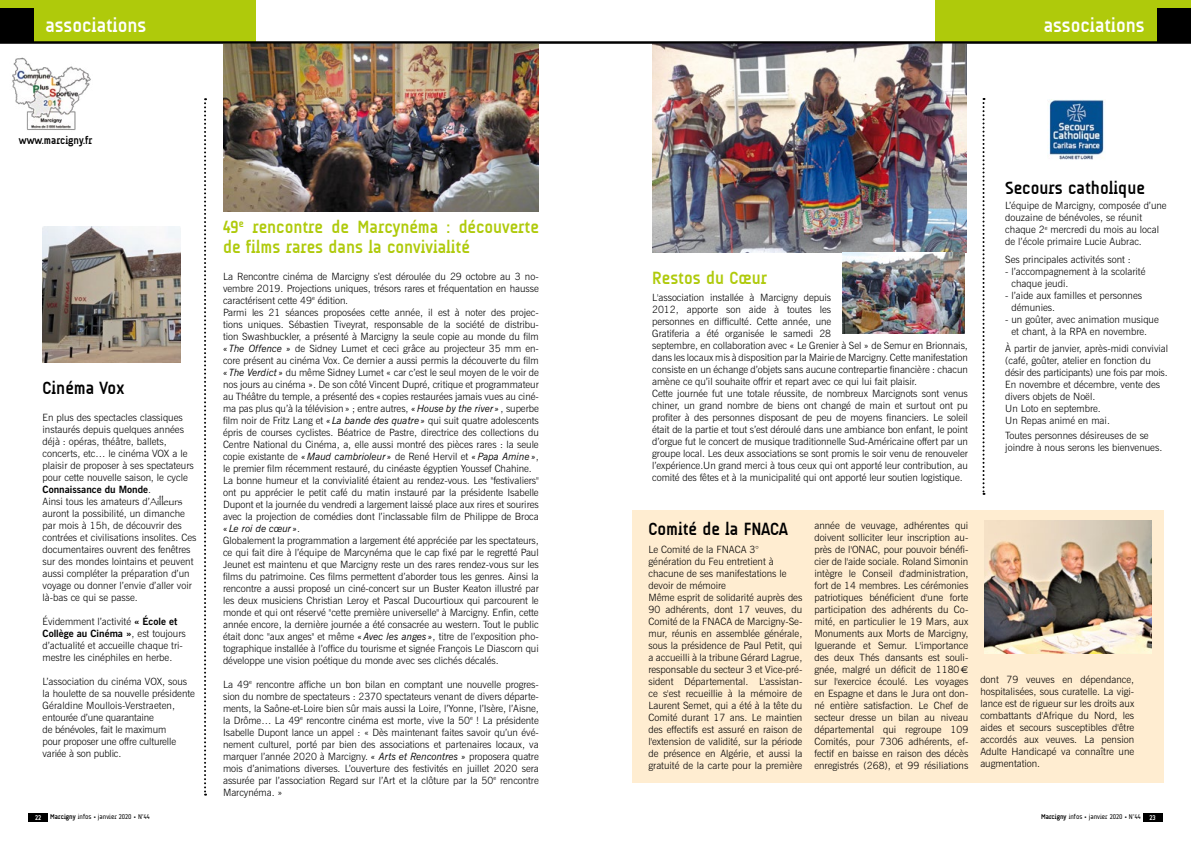
<style>
.page{position:relative;width:1191px;height:842px;background:#fff}
.page>*{position:absolute;margin:0;border:0;box-sizing:border-box;transform-origin:0 0}
.t1{font:700 20px "A Udimat";color:#fff}
.t2{font:700 18px/20px "A Udimat";color:#afca0b}
.t3{font:700 18px "A Udimat";color:#000}
.t4{font:700 11px "A Udimat";color:#000}
.t5{font:300 10px/12px "News Gothic BT";letter-spacing:-.005em;color:#000}
.t6{font:7px "A Udimat";color:#000}
.t7{font:700 7px "A Udimat";color:#fff}
.s1{font-weight:700}
.s2{font-family:"Papyrus Plain";font-weight:400}
.s3{font-weight:400;font-style:italic}
.s4{font-family:"Euro Sans";font-weight:400}
</style>
<div class="page">
<div style="left:632px;top:510px;width:531px;height:272px;background:#ffedd1"></div>
<div style="left:28px;top:813px;width:20px;height:8px;background:#000"></div>
<div style="left:1142px;top:813px;width:20px;height:8px;background:#000"></div>
<img style="left:12px;top:57px;width:79px;height:73px">
<div style="left:935px;top:0;width:256px;height:43px;background:#afca0b"></div>
<div style="left:1157px;top:9px;width:34px;height:34px;background:#000"></div>
<div style="left:0;top:0;width:255px;height:43px;background:#afca0b"></div>
<div style="left:0;top:9px;width:34px;height:34px;background:#000"></div>
<svg style="left:982px;top:98px;width:2px;height:397px"></svg>
<img style="left:985px;top:520px;width:166px;height:134px">
<img style="left:652px;top:44px;width:315px;height:208px">
<img style="left:842px;top:252px;width:122px;height:81px">
<img style="left:1048px;top:99px;width:56px;height:61px">
<img style="left:223px;top:44px;width:316px;height:167px">
<img style="left:43px;top:227px;width:137px;height:136px">
<svg style="left:204px;top:98px;width:2px;height:698px"></svg>
<hr style="left:0;top:42px;width:1191px;height:2px;background:#000">
<h1 class="t1" style="left:45px;top:14px;width:102px">associations</h1>
<h1 class="t1" style="left:1043px;top:14px;width:102px">associations</h1>
<p class="t4" style="left:19px;top:135px;width:75px">www.marcigny.fr</p>
<h2 class="t3" style="left:43px;top:377px;width:83px">Cinéma Vox</h2>
<p class="t5" style="left:43px;top:411px;width:155px">En plus des spectacles classiques instaurés depuis quelques années déjà : opéras, théâtre, ballets, concerts, etc… le cinéma VOX a le plaisir de proposer à ses spectateurs pour cette nouvelle saison, le cycle <span class="s1">Connaissance du Monde</span>.<br>Ainsi tous les amateurs d’<span class="s2">Ailleurs </span>auront la possibilité, un dimanche par mois à 15h, de découvrir des contrées et civilisations insolites. Ces documentaires ouvrent des fenêtres sur des mondes lointains et peuvent aussi compléter la préparation d’un voyage ou donner l’envie d’aller voir là-bas ce qui se passe.</p>
<p class="t5" style="left:43px;top:615px;width:145px">Évidemment l’activité <span class="s1">« École et Collège au Cinéma »</span>, est toujours d’actualité et accueille chaque tri&shy;mestre les cinéphiles en herbe.</p>
<p class="t5" style="left:43px;top:675px;width:154px">L’association du cinéma VOX, sous la houlette de sa nouvelle présidente<br>Géraldine Moullois-Verstraeten, entourée d’une quarantaine<br>de bénévoles, fait le maximum<br>pour proposer une offre culturelle variée à son public.</p>
<h2 class="t2" style="left:223px;top:217px;width:317px">49<sup>e</sup> rencontre de Marcynéma : découverte de films rares dans la convivialité</h2>
<p class="t5" style="left:223px;top:270px;width:317px">La Rencontre cinéma de Marcigny s’est déroulée du 29 octobre au 3 no&shy;vembre 2019. Projections uniques, trésors rares et fréquentation en hausse caractérisent cette 49<sup>e</sup> édition.<br>Parmi les 21 séances proposées cette année, il est à noter des projec&shy;tions uniques. Sébastien Tiveyrat, responsable de la société de distribu&shy;tion Swashbuckler, a présenté à Marcigny la seule copie au monde du film <span class="s3">« The Offence »</span> de Sidney Lumet et ceci grâce au projecteur 35 mm en&shy;core présent au cinéma Vox. Ce dernier a aussi permis la découverte du film <span class="s3">« The Verdict »</span> du même Sidney Lumet « car c’est le seul moyen de le voir de nos jours au cinéma ». De son côté Vincent Dupré, critique et programmateur au Théâtre du temple, a présenté des «copies restaurées jamais vues au ciné&shy;ma pas plus qu’à la télévision» ; entre autres, <span class="s3">«House by the river»</span> , superbe film noir de Fritz Lang et <span class="s3">« La bande des quatre»</span> qui suit quatre adolescents épris de courses cyclistes. Béatrice de Pastre, directrice des collections du Centre National du Cinéma, a, elle aussi montré des pièces rares : la seule copie existante de <span class="s3">«Maud cambrioleur »</span> de René Hervil et <span class="s3">«Papa Amine»</span>, le premier film récemment restauré, du cinéaste égyptien Youssef Chahine.<br>La bonne humeur et la convivialité étaient au rendez-vous. Les "festivaliers" ont pu apprécier le petit café du matin instauré par la présidente Isabelle Dupont et la journée du vendredi a largement laissé place aux rires et sourires avec la projection de comédies dont l’inclassable film de Philippe de Broca <span class="s3">« Le roi de cœur»</span>.<br>Globalement la programmation a largement été appréciée par les spectateurs, ce qui fait dire à l’équipe de Marcynéma que le cap fixé par le regretté Paul Jeunet est maintenu et que Marcigny reste un des rares rendez-vous sur les films du patrimoine. Ces films permettent d’aborder tous les genres. Ainsi la rencontre a aussi proposé un ciné-concert sur un Buster Keaton illustré par les deux musiciens Christian Leroy et Pascal Ducourtioux qui parcourent le monde et qui ont réservé "cette première universelle" à Marcigny. Enfin, cette année encore, la dernière journée a été consacrée au western. Tout le public était donc "aux anges" et même <span class="s3">«Avec les anges»</span>, titre de l’exposition pho&shy;tographique installée à l’office du tourisme et signée François Le Diascorn qui développe une vision poétique du monde avec ses clichés décalés.</p>
<p class="t5" style="left:223px;top:678px;width:317px;text-align:justify">La 49<sup>e</sup> rencontre affiche un bon bilan en comptant une nouvelle progres&shy;sion du nombre de spectateurs : 2370 spectateurs venant de divers départe&shy;ments, la Saône-et-Loire bien sûr mais aussi la Loire, l’Yonne, l’Isère, l’Aisne, la Drôme… La 49<sup>e</sup> rencontre cinéma est morte, vive la 50<sup>e</sup> ! La présidente Isabelle Dupont lance un appel : « Dès maintenant faites savoir qu’un évé&shy;nement culturel, porté par bien des associations et partenaires locaux, va marquer l’année 2020 à Marcigny. <span class="s3">« Arts et Rencontres »</span> proposera quatre mois d’animations diverses. L’ouverture des festivités en juillet 2020 sera assurée par l’association Regard sur l’Art et la clôture par la 50<sup>e</sup> rencontre Marcynéma. »</p>
<h2 class="t2" style="left:652px;top:267px;width:116px">Restos du Cœur</h2>
<p class="t5" style="left:652px;top:292px;width:317px">L'association installée à Marcigny depuis<br>2012, apporte son aide à toutes les<br>personnes en difficulté. Cette année, une<br>Gratiferia a été organisée le samedi 28<br>septembre, en collaboration avec « Le Grenier à Sel » de Semur en Brionnais, dans les locaux mis à disposition par la Mairie de Marcigny. Cette manifestation consiste en un échange d’objets sans aucune contrepartie financière : chacun amène ce qu’il souhaite offrir et repart avec ce qui lui fait plaisir.<br>Cette journée fut une totale réussite, de nombreux Marcignots sont venus chiner, un grand nombre de biens ont changé de main et surtout ont pu profiter à des personnes disposant de peu de moyens financiers. Le soleil était de la partie et tout s’est déroulé dans une ambiance bon enfant, le point d’orgue fut le concert de musique traditionnelle Sud-Américaine offert par un groupe local. Les deux associations se sont promis le soir venu de renouveler l’expérience.Un grand merci à tous ceux qui ont apporté leur contribution, au comité des fêtes et à la municipalité qui ont apporté leur soutien logistique.</p>
<h2 class="t3" style="left:1005px;top:178px;width:141px">Secours catholique</h2>
<p class="t5" style="left:1005px;top:199px;width:163px">L’équipe de Marcigny, composée d’une douzaine de bénévoles, se réunit chaque 2<sup>e</sup> mercredi du mois au local de l’école primaire Lucie Aubrac.</p>
<p class="t5" style="left:1005px;top:253px;width:127px">Ses principales activités sont :</p>
<p class="t5" style="left:1011px;top:265px;width:135px;text-indent:-6px">- l’accompagnement à la scolarité chaque jeudi.</p>
<p class="t5" style="left:1011px;top:289px;width:132px;text-indent:-6px">- l’aide aux familles et personnes démunies.</p>
<p class="t5" style="left:1005px;top:313px;width:155px;text-align:center">- un goûter, avec animation musique et chant, à la RPA en novembre.</p>
<p class="t5" style="left:1005px;top:343px;width:165px">À partir de janvier, après-midi convivial (café, goûter, atelier en fonction du désir des participants) une fois par mois.<br>En novembre et décembre, vente des divers objets de Noël.<br>Un Loto en septembre.<br>Un Repas animé en mai.</p>
<p class="t5" style="left:1005px;top:430px;width:159px">Toutes personnes désireuses de se joindre à nous serons les bienvenues.</p>
<h2 class="t3" style="left:648px;top:519px;width:141px">Comité de la FNACA</h2>
<p class="t5" style="left:648px;top:543px;width:155px">Le Comité de la FNACA 3° génération du Feu entretient à chacune de ses manifestations le devoir de mémoire<br>Même esprit de solidarité auprès des 90 adhérents, dont 17 veuves, du Comité de la FNACA de Marcigny-Se&shy;mur, réunis en assemblée générale, sous la présidence de Paul Petit, qui a accueilli à la tribune Gérard Lagrue, responsable du secteur 3 et Vice-pré&shy;sident Départemental. L'assistan&shy;ce s'est recueillie à la mémoire de Laurent Semet, qui a été à la tête du Comité durant 17 ans. Le maintien des effectifs est assuré en raison de l'extension de validité, sur la période de présence en Algérie, et aussi la gratuité de la carte pour la première</p>
<p class="t5" style="left:814px;top:520px;width:155px;text-align:justify">année de veuvage, adhérentes qui doivent solliciter leur inscription au&shy;près de l'ONAC, pour pouvoir bénéfi&shy;cier de l'aide sociale. Roland Simonin intègre le Conseil d'administration, fort de 14 membres. Les cérémonies patriotiques bénéficient d'une forte participation des adhérents du Co&shy;mité, en particulier le 19 Mars, aux Monuments aux Morts de Marcigny, Iguerande et Semur. L'importance des deux Thés dansants est souli&shy;gnée, malgré un déficit de 1180<span class="s4">e </span>sur l'exercice écoulé. Les voyages en Espagne et dans le Jura ont don&shy;né entière satisfaction. Le Chef de secteur dresse un bilan au niveau départemental qui regroupe 109<br>Comités, pour 7306 adhérents, ef&shy;fectif en baisse en raison des décès enregistrés (268), et 99 résiliations</p>
<p class="t5" style="left:980px;top:674px;width:155px;text-align:justify">dont 79 veuves en dépendance, hospitalisées, sous curatelle. La vigi&shy;lance est de rigueur sur les droits aux combattants d'Afrique du Nord, les aides et secours susceptibles d'être accordés aux veuves. La pension Adulte Handicapé va connaître une augmentation.</p>
<p class="t7" style="left:35px;top:813px;width:8px">22</p>
<p class="t6" style="left:50px;top:813px;width:101px"><span class="s1">Marcigny</span> infos • janvier 2020 • N°44</p>
<p class="t6" style="left:1041px;top:813px;width:101px"><span class="s1">Marcigny</span> infos • janvier 2020 • N°44</p>
<p class="t7" style="left:1149px;top:813px;width:8px">23</p>
</div>
